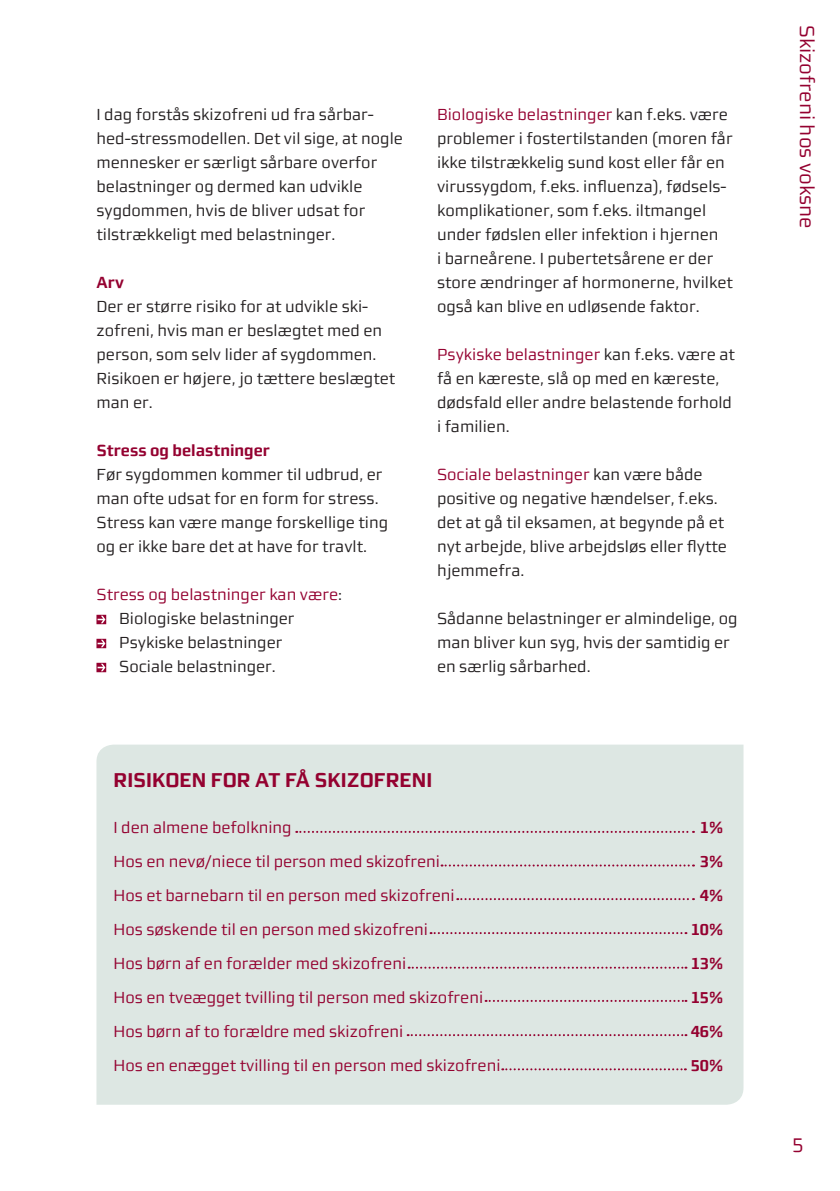
<style>
.page{position:relative;width:840px;height:1191px;background:#fff}
.page>*{position:absolute;margin:0;border:0;box-sizing:border-box;transform-origin:0 0}
.Brød{font:700 20px "midtsans";color:#940130}
.t1{font:20px "midtsans";color:#940130}
.Brød-2{font:16px/24px "midtsans";color:#231f20}
.Brød-3{font:16px "midtsans";color:#940130}
.Mellemrubrik{font:700 16px "midtsans";color:#940130}
.Brød-4{font:700 16px "midtsans";color:#940130}
.s1{color:#231f20}
.s2{color:#940130}
</style>
<div class="page">
<svg style="left:96px;top:615px;width:10px;height:9px"></svg>
<svg style="left:96px;top:639px;width:10px;height:9px"></svg>
<svg style="left:96px;top:663px;width:10px;height:9px"></svg>
<div style="left:96px;top:744px;width:647px;height:360px;background:#dde7e3"></div>
<svg style="left:296px;top:831px;width:397px;height:2px"></svg>
<svg style="left:441px;top:864px;width:252px;height:2px"></svg>
<svg style="left:408px;top:966px;width:278px;height:2px"></svg>
<svg style="left:485px;top:1000px;width:201px;height:2px"></svg>
<svg style="left:407px;top:1034px;width:279px;height:2px"></svg>
<svg style="left:502px;top:1068px;width:183px;height:2px"></svg>
<svg style="left:457px;top:898px;width:236px;height:2px"></svg>
<svg style="left:430px;top:932px;width:256px;height:2px"></svg>
<p class="Brød-2" style="left:96px;top:102px;width:308px">I dag forstås skizofreni ud fra sårbar&shy;hed-stressmodellen. Det vil sige, at nogle mennesker er særligt sårbare overfor belastninger og dermed kan udvikle sygdommen, hvis de bliver udsat for tilstrækkeligt med belastninger.</p>
<p class="Mellemrubrik" style="left:96px;top:273px;width:29px">Arv</p>
<p class="Brød-2" style="left:96px;top:294px;width:300px">Der er større risiko for at udvikle ski&shy;zofreni, hvis man er beslægtet med en person, som selv lider af sygdommen.<br>Risikoen er højere, jo tættere beslægtet man er.</p>
<p class="Mellemrubrik" style="left:96px;top:441px;width:175px">Stress og belastninger</p>
<p class="Brød-2" style="left:96px;top:462px;width:293px">Før sygdommen kommer til udbrud, er man ofte udsat for en form for stress.<br>Stress kan være mange forskellige ting og er ikke bare det at have for travlt.</p>
<p class="Brød-3" style="left:96px;top:585px;width:247px">Stress og belastninger kan være<span class="s1">:</span></p>
<p class="Brød-2" style="left:119px;top:606px;width:177px">Biologiske belastninger</p>
<p class="Brød-2" style="left:119px;top:630px;width:165px">Psykiske belastninger</p>
<p class="Brød-2" style="left:119px;top:654px;width:158px">Sociale belastninger.</p>
<p class="Brød-2" style="left:437px;top:102px;width:297px"><span class="s2">Biologiske belastninger</span> kan f.eks. være problemer i fostertilstanden (moren får ikke tilstrækkelig sund kost eller får en virussygdom, f.eks. influenza), fødsels&shy;komplikationer, som f.eks. iltmangel under fødslen eller infektion i hjernen<br>i barneårene. I pubertetsårene er der store ændringer af hormonerne, hvilket også kan blive en udløsende faktor.</p>
<p class="Brød-2" style="left:437px;top:342px;width:299px"><span class="s2">Psykiske belastninger</span> kan f.eks. være at få en kæreste, slå op med en kæreste, dødsfald eller andre belastende forhold i familien.</p>
<p class="Brød-2" style="left:437px;top:462px;width:291px"><span class="s2">Sociale belastninger</span> kan være både positive og negative hændelser, f.eks. det at gå til eksamen, at begynde på et nyt arbejde, blive arbejdsløs eller flytte hjemmefra.</p>
<p class="Brød-2" style="left:437px;top:606px;width:302px">Sådanne belastninger er almindelige, og man bliver kun syg, hvis der samtidig er en særlig sårbarhed.</p>
<p class="Brød" style="left:113px;top:768px;width:320px">RISIKOEN FOR AT FÅ SKIZOFRENI</p>
<p class="Brød-3" style="left:113px;top:818px;width:179px">I den almene befolkning</p>
<p class="Brød-4" style="left:699px;top:817px;width:25px">1%</p>
<p class="Brød-3" style="left:113px;top:852px;width:328px">Hos en nevø/niece til person med skizofreni</p>
<p class="Brød-4" style="left:699px;top:851px;width:25px">3%</p>
<p class="Brød-3" style="left:113px;top:886px;width:342px">Hos et barnebarn til en person med skizofreni</p>
<p class="Brød-4" style="left:699px;top:885px;width:25px">4%</p>
<p class="Brød-3" style="left:113px;top:920px;width:316px">Hos søskende til en person med skizofreni</p>
<p class="Brød-4" style="left:690px;top:919px;width:34px">10%</p>
<p class="Brød-3" style="left:113px;top:954px;width:294px">Hos børn af en forælder med skizofreni</p>
<p class="Brød-4" style="left:690px;top:953px;width:34px">13%</p>
<p class="Brød-3" style="left:113px;top:988px;width:371px">Hos en tveægget tvilling til person med skizofreni</p>
<p class="Brød-4" style="left:690px;top:987px;width:34px">15%</p>
<p class="Brød-3" style="left:113px;top:1022px;width:291px">Hos børn af to forældre med skizofreni</p>
<p class="Brød-4" style="left:690px;top:1021px;width:34px">46%</p>
<p class="Brød-3" style="left:113px;top:1056px;width:388px">Hos en enægget tvilling til en person med skizofreni</p>
<p class="Brød-4" style="left:690px;top:1055px;width:34px">50%</p>
<p class="t1" style="left:818px;top:25px;width:205px;rotate:90deg">Skizofreni hos voksne</p>
<p class="t1" style="left:791px;top:1133px;width:13px">5</p>
</div>
